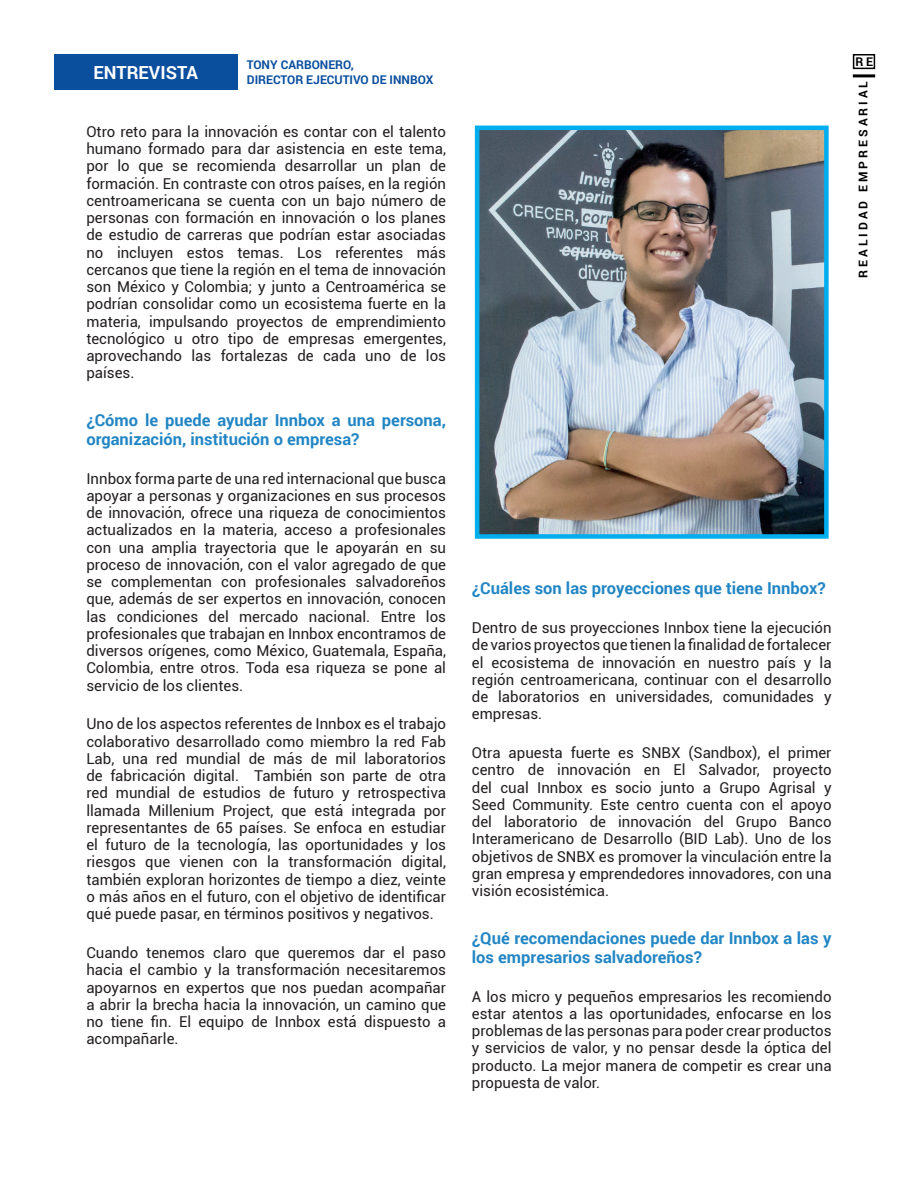
<style>
.page{position:relative;width:918px;height:1188px;background:#fff}
.page>*{position:absolute;margin:0;border:0;box-sizing:border-box;transform-origin:0 0}
.t1{font:700 18px "Roboto";color:#fff}
.t2{font:700 16.5px/18.9px "Roboto";color:#2286c4}
.t3{font:15px/17.2px "Roboto";color:#231f20;text-align:justify}
.t4{font:700 12px/14.4px "Roboto";color:#0a4e9e}
.t5{font:700 12px "Roboto";color:#000}
</style>
<div class="page">
<div style="left:54px;top:54px;width:183px;height:36px;background:#0a4e9e"></div>
<hr style="left:853px;top:74px;width:22px;height:3px;background:#000">
<div style="left:853px;top:54px;width:22px;height:15px;border:2px solid #000"></div>
<img style="left:480px;top:131px;width:344px;height:403px">
<div style="left:475px;top:126px;width:354px;height:413px;border:4px solid #00aeef"></div>
<p class="t1" style="left:93px;top:60px;width:106px">ENTREVISTA</p>
<p class="t4" style="left:247px;top:57px;width:188px">TONY CARBONERO,<br>DIRECTOR EJECUTIVO DE INNBOX</p>
<p class="t3" style="left:86px;top:122px;width:361px">Otro reto para la innovación es contar con el talento humano formado para dar asistencia en este tema, por lo que se recomienda desarrollar un plan de formación. En contraste con otros países, en la región centroamericana se cuenta con un bajo número de personas con formación en innovación o los planes de estudio de carreras que podrían estar asociadas no incluyen estos temas. Los referentes más cercanos que tiene la región en el tema de innovación son México y Colombia; y junto a Centroamérica se podrían consolidar como un ecosistema fuerte en la materia, impulsando proyectos de emprendimiento tecnológico u otro tipo de empresas emergentes, aprovechando las fortalezas de cada uno de los países.</p>
<p class="t2" style="left:86px;top:410px;width:361px">¿Cómo le puede ayudar Innbox a una persona, organización, institución o empresa?</p>
<p class="t3" style="left:86px;top:469px;width:361px">Innbox forma parte de una red internacional que busca apoyar a personas y organizaciones en sus procesos de innovación, ofrece una riqueza de conocimientos actualizados en la materia, acceso a profesionales con una amplia trayectoria que le apoyarán en su proceso de innovación, con el valor agregado de que se complementan con profesionales salvadoreños que, además de ser expertos en innovación, conocen las condiciones del mercado nacional. Entre los profesionales que trabajan en Innbox encontramos de diversos orígenes, como México, Guatemala, España, Colombia, entre otros. Toda esa riqueza se pone al servicio de los clientes.</p>
<p class="t3" style="left:86px;top:715px;width:361px">Uno de los aspectos referentes de Innbox es el trabajo colaborativo desarrollado como miembro la red Fab Lab, una red mundial de más de mil laboratorios de fabricación digital. También son parte de otra red mundial de estudios de futuro y retrospectiva llamada Millenium Project, que está integrada por representantes de 65 países. Se enfoca en estudiar el futuro de la tecnología, las oportunidades y los riesgos que vienen con la transformación digital, también exploran horizontes de tiempo a diez, veinte o más años en el futuro, con el objetivo de identificar qué puede pasar, en términos positivos y negativos.</p>
<p class="t3" style="left:86px;top:944px;width:361px">Cuando tenemos claro que queremos dar el paso hacia el cambio y la transformación necesitaremos apoyarnos en expertos que nos puedan acompañar a abrir la brecha hacia la innovación, un camino que no tiene fin. El equipo de Innbox está dispuesto a acompañarle.</p>
<p class="t5" style="left:856px;top:53px;width:19px">R E</p>
<p class="t5" style="left:855px;top:278px;width:198px;rotate:-90deg">R E A L I D A D E M P R E S A R I A L</p>
<p class="t2" style="left:472px;top:578px;width:355px">¿Cuáles son las proyecciones que tiene Innbox?</p>
<p class="t3" style="left:472px;top:619px;width:361px">Dentro de sus proyecciones Innbox tiene la ejecución de varios proyectos que tienen la finalidad de fortalecer el ecosistema de innovación en nuestro país y la región centroamericana, continuar con el desarrollo de laboratorios en universidades, comunidades y empresas.</p>
<p class="t3" style="left:472px;top:744px;width:361px">Otra apuesta fuerte es SNBX (Sandbox), el primer centro de innovación en El Salvador, proyecto del cual Innbox es socio junto a Grupo Agrisal y Seed Community. Este centro cuenta con el apoyo del laboratorio de innovación del Grupo Banco Interamericano de Desarrollo (BID Lab). Uno de los objetivos de SNBX es promover la vinculación entre la gran empresa y emprendedores innovadores, con una visión ecosistémica.</p>
<p class="t2" style="left:472px;top:928px;width:361px">¿Qué recomendaciones puede dar Innbox a las y los empresarios salvadoreños?</p>
<p class="t3" style="left:472px;top:987px;width:361px">A los micro y pequeños empresarios les recomiendo estar atentos a las oportunidades, enfocarse en los problemas de las personas para poder crear productos y servicios de valor, y no pensar desde la óptica del producto. La mejor manera de competir es crear una propuesta de valor.</p>
</div>
